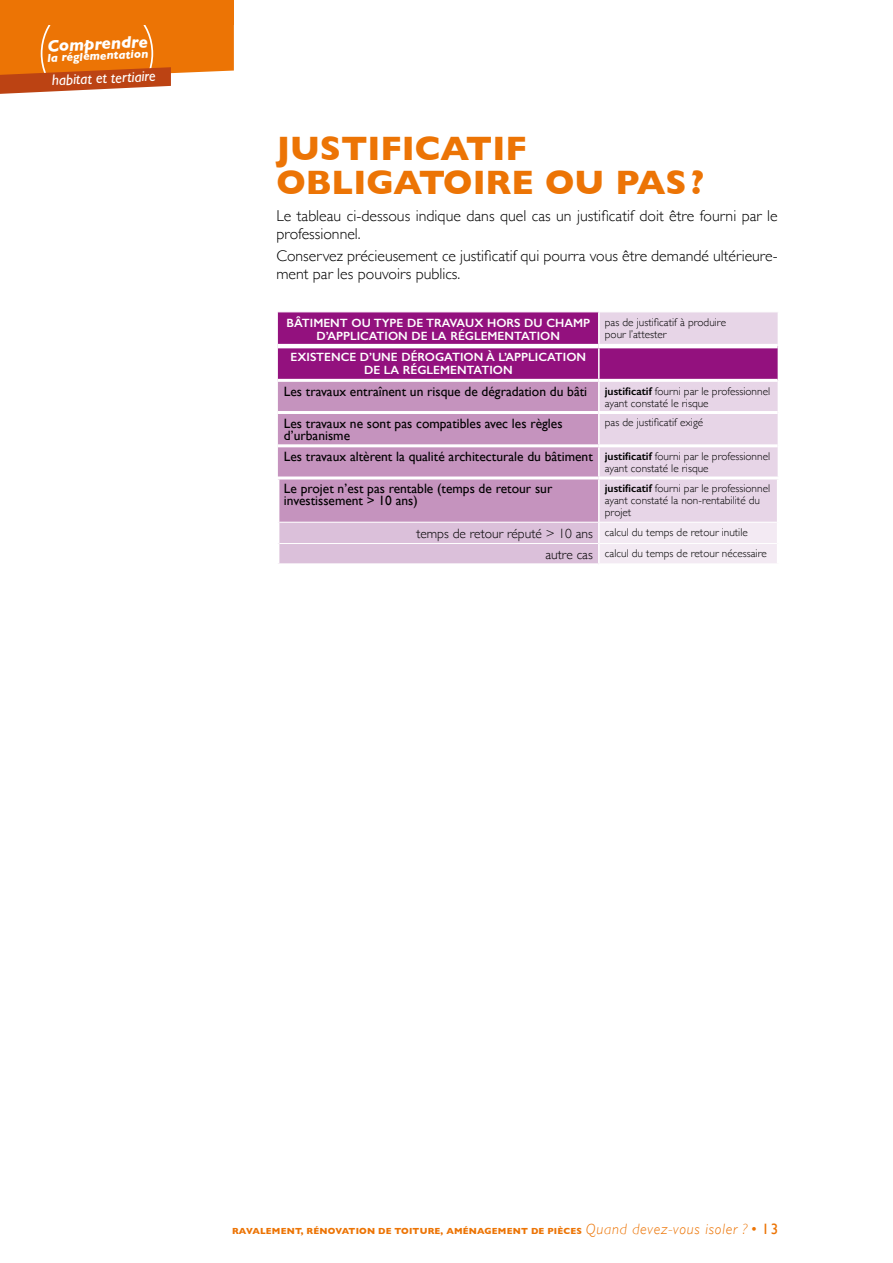
<style>
.page{position:relative;width:893px;height:1263px;background:#fff}
.page>*{position:absolute;margin:0;border:0;box-sizing:border-box;transform-origin:0 0}
.t1{font:700 34.5px/34.5px "Gill Sans";color:#ec7405}
.t2{font:italic 700 16.95px "Gill Sans";color:#fff}
.t3{font:300 15.75px/18px "Gill Sans";color:#000}
.t4{font:italic 15.15px "Gill Sans";color:#fff}
.t5{font:13.5px/12px "Gill Sans";color:#000}
.t6{font:600 12px/13.5px "Gill Sans";color:#fff;text-align:center}
.t7{font:italic 700 11.85px "Gill Sans";color:#fff}
.t8{font:300 11.25px/12px "Gill Sans";color:#000}
.t9{font:700 9px "Gill Sans";letter-spacing:.02em;color:#ec7405}
.s1{font-weight:600}
.s2{font-weight:600;font-size:11.25px}
.s3{font-weight:300;font-size:11.25px}
.s4{font-size:13.5px}
.s5{font-weight:300;font-style:italic;font-size:15px}
.s6{font-weight:400;font-size:15px}
</style>
<div class="page">
<svg style="left:0;top:25px;width:234px;height:69px;background:#e47d2a"></svg>
<div style="left:0;top:0;width:234px;height:25px;background:#ec7405"></div>
<svg style="left:278px;top:312px;width:500px;height:251px;background:#c892c0"></svg>
<hr style="left:279px;top:522px;width:319px;height:1px;background:#fff">
<hr style="left:279px;top:543px;width:319px;height:1px;background:#fff">
<hr style="left:600px;top:543px;width:177px;height:1px;background:#fff">
<hr style="left:600px;top:522px;width:177px;height:1px;background:#fff">
<hr style="left:276px;top:479px;width:3px;height:43px;background:#fff">
<hr style="left:777px;top:479px;width:3px;height:43px;background:#fff">
<hr style="left:276px;top:522px;width:3px;height:21px;background:#fff">
<hr style="left:777px;top:522px;width:3px;height:21px;background:#fff">
<hr style="left:276px;top:543px;width:3px;height:20px;background:#fff">
<hr style="left:777px;top:543px;width:3px;height:20px;background:#fff">
<hr style="left:598px;top:312px;width:2px;height:32px;background:#fff">
<hr style="left:598px;top:348px;width:2px;height:31px;background:#fff">
<hr style="left:598px;top:382px;width:2px;height:29px;background:#fff">
<hr style="left:598px;top:414px;width:2px;height:30px;background:#fff">
<hr style="left:598px;top:447px;width:2px;height:29px;background:#fff">
<hr style="left:598px;top:479px;width:2px;height:43px;background:#fff">
<hr style="left:598px;top:522px;width:2px;height:21px;background:#fff">
<hr style="left:598px;top:543px;width:2px;height:20px;background:#fff">
<hr style="left:276px;top:476px;width:323px;height:3px;background:#fff">
<hr style="left:599px;top:476px;width:181px;height:3px;background:#fff">
<hr style="left:278px;top:444px;width:321px;height:3px;background:#fff">
<hr style="left:599px;top:444px;width:179px;height:3px;background:#fff">
<hr style="left:278px;top:379px;width:321px;height:3px;background:#fff">
<hr style="left:599px;top:379px;width:179px;height:3px;background:#fff">
<hr style="left:278px;top:411px;width:321px;height:3px;background:#fff">
<hr style="left:599px;top:411px;width:179px;height:3px;background:#fff">
<hr style="left:278px;top:344px;width:321px;height:4px;background:#fff">
<hr style="left:599px;top:344px;width:179px;height:4px;background:#fff">
<h2 class="t2" style="left:47px;top:36px;width:102px;rotate:-3deg">Comprendre</h2>
<p class="t7" style="left:47px;top:51px;width:103px;rotate:-3deg">la réglementation</p>
<h3 class="t4" style="left:52px;top:71px;width:105px;rotate:-2deg">habitat et tertiaire</h3>
<h1 class="t1" style="left:276px;top:130px;width:429px">JUSTIFICATIF<br>OBLIGATOIRE OU PAS?</h1>
<h3 class="t3" style="left:276px;top:206px;width:503px">Le tableau ci-dessous indique dans quel cas un justificatif doit être fourni par le professionnel.</h3>
<h3 class="t3" style="left:276px;top:246px;width:503px">Conservez précieusement ce justificatif qui pourra vous être demandé ultérieure&shy;ment par les pouvoirs publics.</h3>
<p class="t6" style="left:287px;top:316px;width:305px">BÂTIMENT OU TYPE DE TRAVAUX HORS DU CHAMP<br>D’APPLICATION DE LA RÉGLEMENTATION</p>
<p class="t8" style="left:605px;top:315px;width:123px">pas de justificatif à produire pour l’attester</p>
<p class="t6" style="left:291px;top:350px;width:297px">EXISTENCE D’UNE DÉROGATION À L’APPLICATION<br>DE LA RÉGLEMENTATION</p>
<p class="t5" style="left:284px;top:385px;width:305px">Les travaux entraînent un risque de dégradation du bâti</p>
<p class="t8" style="left:605px;top:384px;width:167px"><span class="s1">justificatif</span> fourni par le professionnel ayant constaté le risque</p>
<p class="t5" style="left:284px;top:417px;width:280px">Les travaux ne sont pas compatibles avec les règles d’urbanisme</p>
<p class="t8" style="left:605px;top:416px;width:100px">pas de justificatif exigé</p>
<p class="t5" style="left:284px;top:450px;width:488px">Les travaux altèrent la qualité architecturale du bâtiment <span class="s2">justificatif</span> <span class="s3">fourni par le professionnel</span></p>
<p class="t8" style="left:605px;top:462px;width:105px">ayant constaté le risque</p>
<p class="t5" style="left:284px;top:483px;width:270px">Le projet n’est pas rentable (temps de retour sur investissement &gt; 10 ans)</p>
<p class="t8" style="left:605px;top:482px;width:167px"><span class="s1">justificatif</span> fourni par le professionnel ayant constaté la non-rentabilité du projet</p>
<p class="t8" style="left:545px;top:521px;width:223px;line-height:21.3px;text-indent:-129px"><span class="s4">temps de retour réputé &gt; 10 ans</span> calcul du temps de retour inutile <span class="s4">autre cas</span> calcul du temps de retour nécessaire</p>
<p class="t9" style="left:232px;top:1224px;width:548px">RAVALEMENT, RÉNOVATION DE TOITURE, AMÉNAGEMENT DE PIÈCES <span class="s5">Quand devez-vous isoler ? •</span> <span class="s6">13</span></p>
</div>
